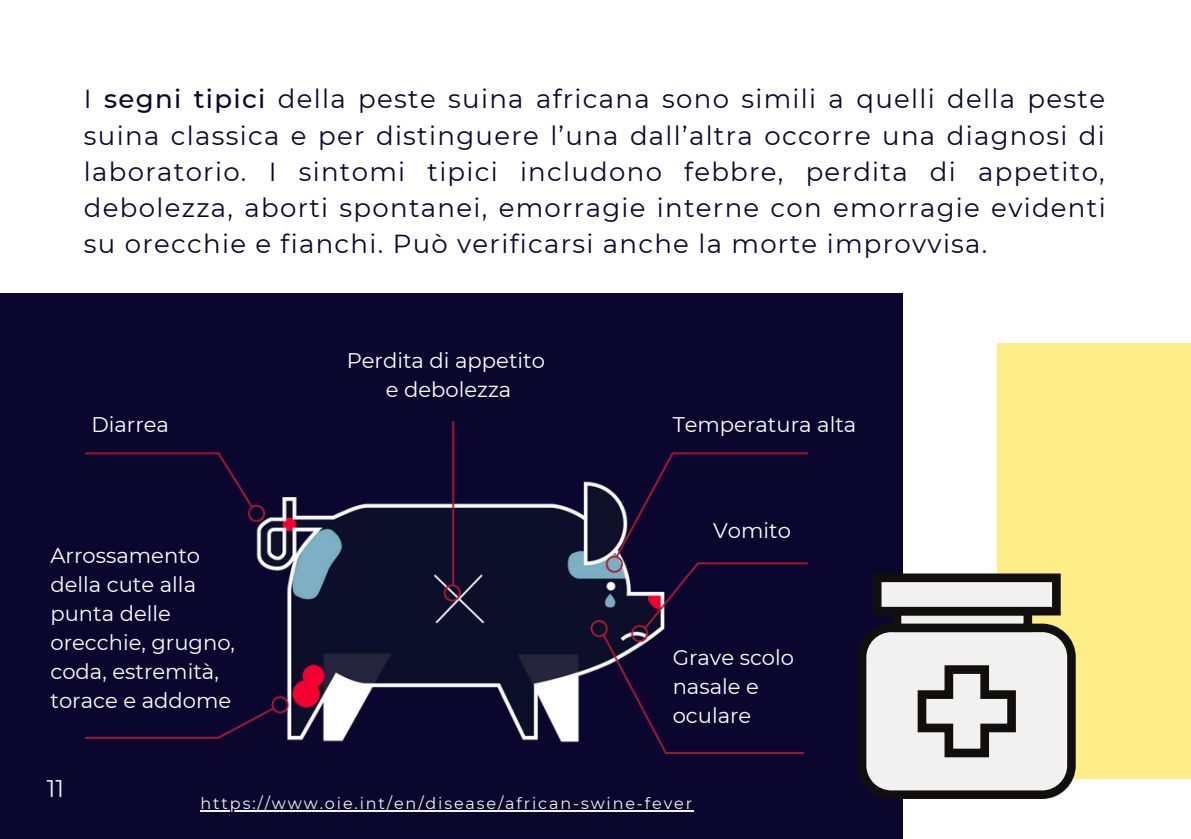
<style>
.page{position:relative;width:1191px;height:839px;background:#fff}
.page>*{position:absolute;margin:0;border:0;box-sizing:border-box;transform-origin:0 0}
.t1{font:26px/36px "Montserrat";letter-spacing:.05em;color:#0b062e;text-align:justify}
.t2{font:24px "Montserrat";color:#f4f3f3}
.t3{font:21.2px/29px "Montserrat";color:#fff}
.t4{font:16px "Montserrat";letter-spacing:.115em;color:#f4f3f3}
.s1{font-weight:500}
</style>
<div class="page">
<div style="left:0;top:293px;width:903px;height:545px;background:#0b062e"></div>
<img style="left:85px;top:421px;width:722px;height:332px">
<div style="left:997px;top:343px;width:194px;height:435px;background:#ffee87"></div>
<div style="left:862px;top:627px;width:209px;height:167px;background:#f1f1f1;border-radius:29px"></div>
<div style="left:858px;top:623px;width:218px;height:175px;border:9px solid #100f0d;border-radius:29px"></div>
<div style="left:897px;top:611px;width:131px;height:16px;background:#f1f1f1"></div>
<div style="left:893px;top:607px;width:139px;height:25px;border:9px solid #100f0d"></div>
<div style="left:877px;top:577px;width:179px;height:34px;background:#f1f1f1"></div>
<div style="left:873px;top:573px;width:188px;height:42px;border:9px solid #100f0d"></div>
<svg style="left:917px;top:665px;width:99px;height:93px"></svg>
<hr style="left:201px;top:810px;width:493px;height:1px;background:#f4f3f3">
<p class="t1" style="left:84px;top:81px;width:1023px">I <span class="s1">segni tipici</span> della peste suina africana sono simili a quelli della peste suina classica e per distinguere l’una dall’altra occorre una diagnosi di laboratorio. I sintomi tipici includono febbre, perdita di appetito, debolezza, aborti spontanei, emorragie interne con emorragie evidenti su orecchie e fianchi. Può verificarsi anche la morte improvvisa.</p>
<p class="t3" style="left:91px;top:410px;width:79px">Diarrea</p>
<p class="t3" style="left:50px;top:540px;width:186px">Arrossamento della cute alla punta delle orecchie, grugno, coda, estremità, torace e addome</p>
<p class="t3" style="left:347px;top:346px;width:200px;text-align:center">Perdita di appetito e debolezza</p>
<p class="t3" style="left:673px;top:410px;width:185px">Temperatura alta</p>
<p class="t3" style="left:713px;top:516px;width:79px">Vomito</p>
<p class="t3" style="left:673px;top:642px;width:123px">Grave scolo nasale e oculare</p>
<p class="t2" style="left:47px;top:773px;width:19px">11</p>
<p class="t4" style="left:201px;top:793px;width:493px">https://www.oie.int/en/disease/african-swine-fever</p>
</div>
